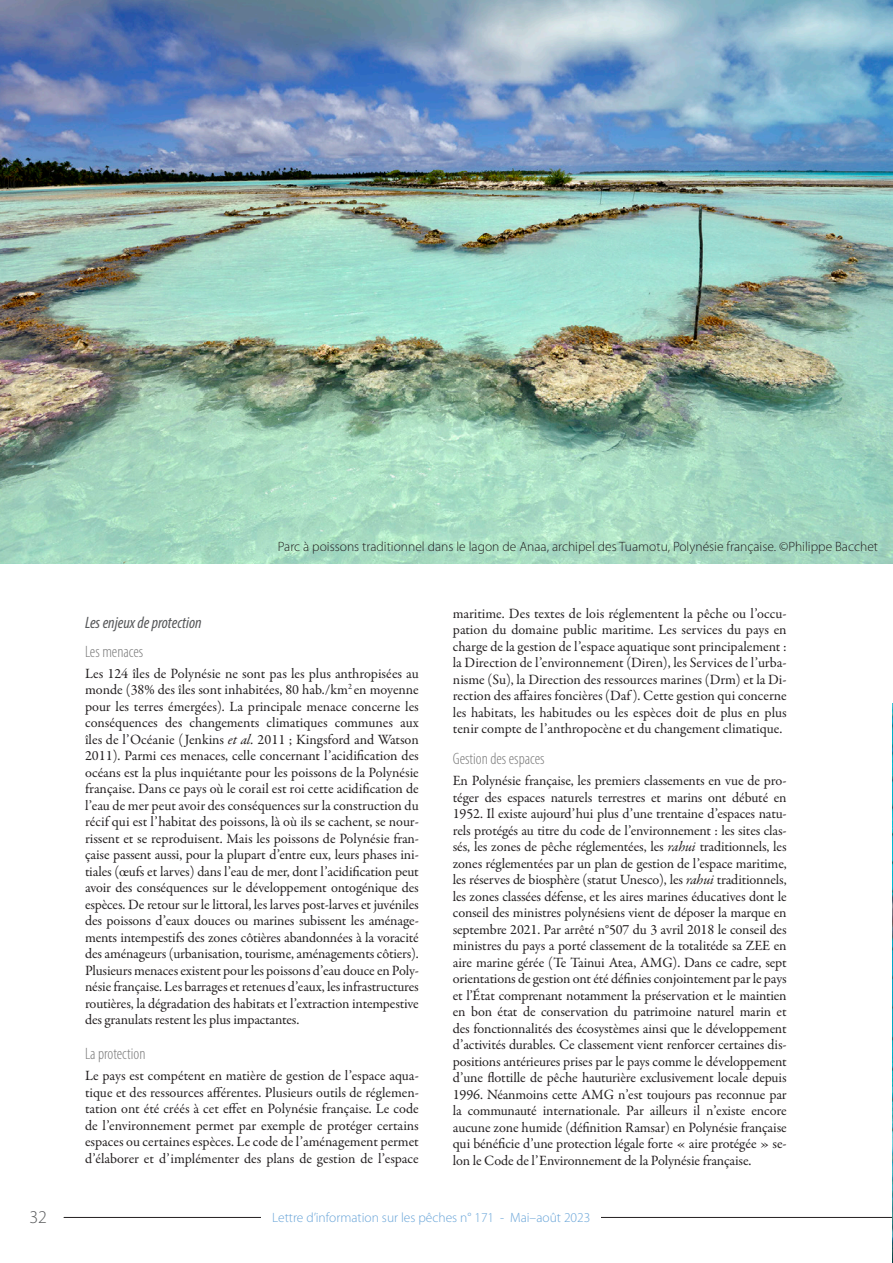
<style>
.page{position:relative;width:893px;height:1263px;background:#fff}
.page>*{position:absolute;margin:0;border:0;box-sizing:border-box;transform-origin:0 0}
.t1{font:300 18px "Myriad Pro";color:#57585a}
.Heading_4{font:300 condensed 16.5px "Myriad Pro";color:#7b7b7b}
.VF_-_heading_3{font:italic condensed 16.5px "Myriad Pro";color:#57585a}
.t2{font:14.25px/16.5px "Garamond Premr Pro";letter-spacing:-.01em;color:#231f20;text-align:justify}
.caption_Figure{font:300 13.5px "Myriad Pro";color:#231f20}
.t3{font:300 13.5px "Myriad Pro";color:#68a4d8}
.s1{font-style:italic}
</style>
<div class="page">
<hr style="left:64px;top:1217px;width:828px;height:1px;background:#231f20">
<div style="left:261px;top:1212px;width:340px;height:19px;background:#fff"></div>
<img style="left:892px;top:704px;width:1px;height:559px">
<img style="left:0;top:0;width:893px;height:563px">
<p class="caption_Figure" style="left:278px;top:539px;width:602px">Parc à poissons traditionnel dans le lagon de Anaa, archipel des Tuamotu, Polynésie française. ©Philippe Bacchet</p>
<p class="VF_-_heading_3" style="left:85px;top:612px;width:118px">Les enjeux de protection</p>
<p class="Heading_4" style="left:85px;top:642px;width:60px">Les menaces</p>
<p class="t2" style="left:85px;top:665px;width:335px">Les 124 îles de Polynésie ne sont pas les plus anthropisées au monde (38% des îles sont inhabitées, 80 hab./km<sup>2</sup> en moyenne pour les terres émergées). La principale menace concerne les conséquences des changements climatiques communes aux îles de l’Océanie ( Jenkins <span class="s1">et al.</span> 2011 ; Kingsford and Watson 2011). Parmi ces menaces, celle concernant l’acidification des océans est la plus inquiétante pour les poissons de la Polynésie française. Dans ce pays où le corail est roi cette acidification de l’eau de mer peut avoir des conséquences sur la construction du récif qui est l’habitat des poissons, là où ils se cachent, se nour&shy;rissent et se reproduisent. Mais les poissons de Polynésie fran&shy;çaise passent aussi, pour la plupart d’entre eux, leurs phases ini&shy;tiales (œufs et larves) dans l’eau de mer, dont l’acidification peut avoir des conséquences sur le développement ontogénique des espèces. De retour sur le littoral, les larves post-larves et juvéniles des poissons d’eaux douces ou marines subissent les aménage&shy;ments intempestifs des zones côtières abandonnées à la voracité des aménageurs (urbanisation, tourisme, aménagements côtiers).<br>Plusieurs menaces existent pour les poissons d’eau douce en Poly&shy;nésie française. Les barrages et retenues d’eaux, les infrastructures routières, la dégradation des habitats et l’extraction intempestive des granulats restent les plus impactantes.</p>
<p class="Heading_4" style="left:85px;top:1044px;width:62px">La protection</p>
<p class="t2" style="left:85px;top:1068px;width:335px">Le pays est compétent en matière de gestion de l’espace aqua&shy;tique et des ressources afférentes. Plusieurs outils de réglemen&shy;tation ont été créés à cet effet en Polynésie française. Le code de l’environnement permet par exemple de protéger certains espaces ou certaines espèces. Le code de l’aménagement permet d’élaborer et d’implémenter des plans de gestion de l’espace</p>
<p class="t2" style="left:453px;top:605px;width:335px">maritime. Des textes de lois réglementent la pêche ou l’occu&shy;pation du domaine public maritime. Les services du pays en charge de la gestion de l’espace aquatique sont principalement : la Direction de l’environnement (Diren), les Services de l’urba&shy;nisme (Su), la Direction des ressources marines (Drm) et la Di&shy;rection des affaires foncières (Daf ). Cette gestion qui concerne les habitats, les habitudes ou les espèces doit de plus en plus tenir compte de l’anthropocène et du changement climatique.</p>
<p class="Heading_4" style="left:453px;top:749px;width:93px">Gestion des espaces</p>
<p class="t2" style="left:453px;top:773px;width:335px">En Polynésie française, les premiers classements en vue de pro&shy;téger des espaces naturels terrestres et marins ont débuté en 1952. Il existe aujourd’hui plus d’une trentaine d’espaces natu&shy;rels protégés au titre du code de l’environnement : les sites clas&shy;sés, les zones de pêche réglementées, les <span class="s1">rahui</span> traditionnels, les zones réglementées par un plan de gestion de l’espace maritime, les réserves de biosphère (statut Unesco), les <span class="s1">rahui</span> traditionnels, les zones classées défense, et les aires marines éducatives dont le conseil des ministres polynésiens vient de déposer la marque en septembre 2021. Par arrêté n°507 du 3 avril 2018 le conseil des ministres du pays a porté classement de la totalitéde sa ZEE en aire marine gérée (Te Tainui Atea, AMG). Dans ce cadre, sept orientations de gestion ont été définies conjointement par le pays et l’État comprenant notamment la préservation et le maintien en bon état de conservation du patrimoine naturel marin et des fonctionnalités des écosystèmes ainsi que le développement d’activités durables. Ce classement vient renforcer certaines dis&shy;positions antérieures prises par le pays comme le développement d’une flottille de pêche hauturière exclusivement locale depuis 1996. Néanmoins cette AMG n’est toujours pas reconnue par la communauté internationale. Par ailleurs il n’existe encore aucune zone humide (définition Ramsar) en Polynésie française qui bénéficie d’une protection légale forte « aire protégée » se&shy;lon le Code de l’Environnement de la Polynésie française.</p>
<p class="t1" style="left:29px;top:1206px;width:19px">32</p>
<p class="t3" style="left:272px;top:1210px;width:320px">Lettre d’information sur les pêches n° 171 - Mai–août 2023</p>
</div>
